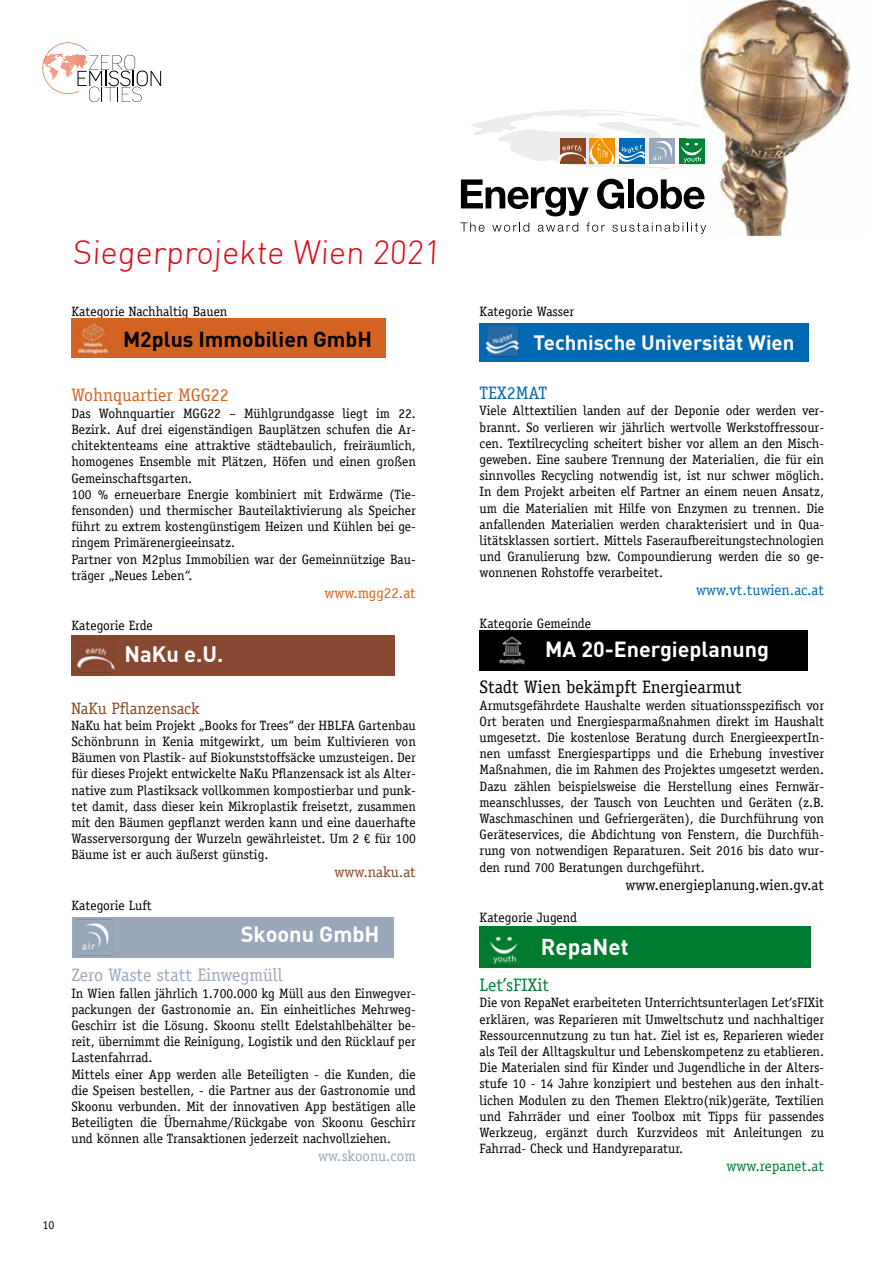
<style>
.page{position:relative;width:893px;height:1263px;background:#fff}
.page>*{position:absolute;margin:0;border:0;box-sizing:border-box;transform-origin:0 0}
.t1{font:300 33px "DIN";color:#e30613}
.t2{font:700 22.5px "DIN";color:#fff}
.t3{font:700 21.9px "DIN";color:#fff}
.t4{font:700 21.75px "DIN";color:#fff}
.t5{font:700 21.45px "DIN";color:#fff}
.t6{font:700 21.3px "DIN";color:#000}
.t7{font:700 20.4px "DIN";color:#fff}
.t8{font:18px "Officina Serif";color:#000}
.t9{font:18px "Officina Serif";color:#99a7bb}
.t10{font:18px "Officina Serif";color:#d36323}
.t11{font:18px "Officina Serif";color:#007c30}
.t12{font:18px "Officina Serif";color:#0069b4}
.t13{font:16.5px "Officina Serif";color:#8a4524}
.t14{font:15px "Officina Serif";color:#000}
.t15{font:15px "Officina Serif";color:#0069b4}
.t16{font:15px "Officina Serif";color:#007c30}
.t17{font:15px "Officina Serif";color:#99a7bb}
.t18{font:15px "Officina Serif";color:#d36323}
.t19{font:15px "Officina Serif";color:#8a4524}
.t20{font:13.5px/16.2px "Officina Serif";color:#000;text-align:justify}
.t21{font:12px "Officina Serif";color:#000}
</style>
<div class="page">
<svg style="left:43px;top:43px;width:118px;height:59px"></svg>
<div style="left:71px;top:319px;width:315px;height:39px;background:#d36323"></div>
<img style="left:78px;top:322px;width:32px;height:33px">
<div style="left:71px;top:634px;width:324px;height:41px;background:#864930"></div>
<img style="left:75px;top:634px;width:42px;height:42px">
<div style="left:72px;top:917px;width:322px;height:40px;background:#99a7bb"></div>
<img style="left:72px;top:919px;width:45px;height:39px">
<div style="left:480px;top:323px;width:329px;height:38px;background:#0069b4"></div>
<img style="left:485px;top:324px;width:34px;height:33px">
<div style="left:490px;top:631px;width:318px;height:40px;background:#000"></div>
<div style="left:480px;top:631px;width:52px;height:40px;background:#000"></div>
<img style="left:499px;top:636px;width:27px;height:29px">
<div style="left:480px;top:926px;width:331px;height:42px;background:#007c30"></div>
<img style="left:488px;top:933px;width:34px;height:33px">
<img style="left:697px;top:0;width:155px;height:236px">
<img style="left:704px;top:139px;width:1px;height:25px">
<svg style="left:472px;top:93px;width:232px;height:78px"></svg>
<svg style="left:460px;top:222px;width:24px;height:10px"></svg>
<svg style="left:492px;top:222px;width:37px;height:10px"></svg>
<svg style="left:538px;top:222px;width:40px;height:10px"></svg>
<svg style="left:586px;top:222px;width:19px;height:10px"></svg>
<svg style="left:612px;top:222px;width:94px;height:12px"></svg>
<svg style="left:461px;top:179px;width:128px;height:37px"></svg>
<svg style="left:597px;top:179px;width:27px;height:30px"></svg>
<div style="left:628px;top:179px;width:5px;height:29px;background:#000"></div>
<svg style="left:636px;top:179px;width:69px;height:30px"></svg>
<h1 class="t1" style="left:73px;top:232px;width:371px">Siegerprojekte Wien 2021</h1>
<p class="t20" style="left:71px;top:303px;width:158px">Kategorie Nachhaltig Bauen</p>
<h3 class="t6" style="left:123px;top:325px;width:251px">M2plus Immobilien GmbH</h3>
<h3 class="t10" style="left:71px;top:385px;width:159px">Wohnquartier MGG22</h3>
<p class="t20" style="left:71px;top:405px;width:346px;text-align:left">Das Wohnquartier MGG22 – Mühlgrundgasse liegt im 22.<br>Bezirk. Auf drei eigenständigen Bauplätzen schufen die Ar&shy;chitektenteams eine attraktive städtebaulich, freiräumlich, homogenes Ensemble mit Plätzen, Höfen und einen großen Gemeinschaftsgarten.<br>100 % erneuerbare Energie kombiniert mit Erdwärme (Tie&shy;fensonden) und thermischer Bauteilaktivierung als Speicher führt zu extrem kostengünstigem Heizen und Kühlen bei ge&shy;ringem Primärenergieeinsatz.<br>Partner von M2plus Immobilien war der Gemeinnützige Bau&shy;träger „Neues Leben“.</p>
<p class="t18" style="left:324px;top:584px;width:93px">www.mgg22.at</p>
<p class="t20" style="left:71px;top:617px;width:83px">Kategorie Erde</p>
<h3 class="t3" style="left:125px;top:640px;width:100px">NaKu e.U.</h3>
<p class="t13" style="left:71px;top:698px;width:130px">NaKu Pflanzensack</p>
<p class="t20" style="left:71px;top:717px;width:346px">NaKu hat beim Projekt „Books for Trees“ der HBLFA Gartenbau Schönbrunn in Kenia mitgewirkt, um beim Kultivieren von Bäumen von Plastik- auf Biokunststoffsäcke umzusteigen. Der für dieses Projekt entwickelte NaKu Pflanzensack ist als Alter&shy;native zum Plastiksack vollkommen kompostierbar und punk&shy;tet damit, dass dieser kein Mikroplastik freisetzt, zusammen mit den Bäumen gepflanzt werden kann und eine dauerhafte Wasserversorgung der Wurzeln gewährleistet. Um 2 € für 100<br>Bäume ist er auch äußerst günstig.</p>
<p class="t19" style="left:334px;top:863px;width:83px">www.naku.at</p>
<p class="t20" style="left:71px;top:897px;width:82px">Kategorie Luft</p>
<h3 class="t4" style="left:241px;top:920px;width:140px">Skoonu GmbH</h3>
<h3 class="t9" style="left:71px;top:965px;width:213px">Zero Waste statt Einwegmüll</h3>
<p class="t20" style="left:71px;top:985px;width:346px;text-align:left">In Wien fallen jährlich 1.700.000 kg Müll aus den Einwegver&shy;packungen der Gastronomie an. Ein einheitliches Mehrweg-Geschirr ist die Lösung. Skoonu stellt Edelstahlbehälter be&shy;reit, übernimmt die Reinigung, Logistik und den Rücklauf per Lastenfahrrad.<br>Mittels einer App werden alle Beteiligten - die Kunden, die die Speisen bestellen, - die Partner aus der Gastronomie und Skoonu verbunden. Mit der innovativen App bestätigen alle Beteiligten die Übernahme/Rückgabe von Skoonu Geschirr und können alle Transaktionen jederzeit nachvollziehen.</p>
<p class="t17" style="left:318px;top:1147px;width:99px">ww.skoonu.com</p>
<p class="t21" style="left:43px;top:1218px;width:13px">10</p>
<p class="t20" style="left:480px;top:303px;width:96px">Kategorie Wasser</p>
<h3 class="t7" style="left:533px;top:329px;width:262px">Technische Universität Wien</h3>
<h3 class="t12" style="left:480px;top:383px;width:69px">TEX2MAT</h3>
<p class="t20" style="left:480px;top:403px;width:346px">Viele Alttextilien landen auf der Deponie oder werden ver&shy;brannt. So verlieren wir jährlich wertvolle Werkstoffressour&shy;cen. Textilrecycling scheitert bisher vor allem an den Misch&shy;geweben. Eine saubere Trennung der Materialien, die für ein sinnvolles Recycling notwendig ist, ist nur schwer möglich.<br>In dem Projekt arbeiten elf Partner an einem neuen Ansatz, um die Materialien mit Hilfe von Enzymen zu trennen. Die anfallenden Materialien werden charakterisiert und in Qua&shy;litätsklassen sortiert. Mittels Faseraufbereitungstechnologien und Granulierung bzw. Compoundierung werden die so ge&shy;wonnenen Rohstoffe verarbeitet.</p>
<p class="t15" style="left:696px;top:582px;width:129px">www.vt.tuwien.ac.at</p>
<p class="t20" style="left:480px;top:615px;width:113px">Kategorie Gemeinde</p>
<h3 class="t5" style="left:545px;top:635px;width:225px">MA 20-Energieplanung</h3>
<h3 class="t8" style="left:480px;top:677px;width:264px">Stadt Wien bekämpft Energiearmut</h3>
<p class="t20" style="left:480px;top:697px;width:346px">Armutsgefährdete Haushalte werden situationsspezifisch vor Ort beraten und Energiesparmaßnahmen direkt im Haushalt umgesetzt. Die kostenlose Beratung durch EnergieexpertIn&shy;nen umfasst Energiespartipps und die Erhebung investiver Maßnahmen, die im Rahmen des Projektes umgesetzt werden.<br>Dazu zählen beispielsweise die Herstellung eines Fernwär&shy;meanschlusses, der Tausch von Leuchten und Geräten (z.B.<br>Waschmaschinen und Gefriergeräten), die Durchführung von Geräteservices, die Abdichtung von Fenstern, die Durchfüh&shy;rung von notwendigen Reparaturen. Seit 2016 bis dato wur&shy;den rund 700 Beratungen durchgeführt.</p>
<p class="t14" style="left:626px;top:876px;width:200px">www.energieplanung.wien.gv.at</p>
<p class="t20" style="left:480px;top:909px;width:99px">Kategorie Jugend</p>
<h2 class="t2" style="left:541px;top:932px;width:89px">RepaNet</h2>
<h3 class="t11" style="left:480px;top:975px;width:71px">Let’sFIXit</h3>
<p class="t20" style="left:480px;top:995px;width:346px">Die von RepaNet erarbeiteten Unterrichtsunterlagen Let‘sFIXit erklären, was Reparieren mit Umweltschutz und nachhaltiger Ressourcennutzung zu tun hat. Ziel ist es, Reparieren wieder als Teil der Alltagskultur und Lebenskompetenz zu etablieren.<br>Die Materialen sind für Kinder und Jugendliche in der Alters&shy;stufe 10 - 14 Jahre konzipiert und bestehen aus den inhalt&shy;lichen Modulen zu den Themen Elektro(nik)geräte, Textilien und Fahrräder und einer Toolbox mit Tipps für passendes Werkzeug, ergänzt durch Kurzvideos mit Anleitungen zu Fahrrad- Check und Handyreparatur.</p>
<p class="t16" style="left:726px;top:1157px;width:99px">www.repanet.at</p>
</div>
